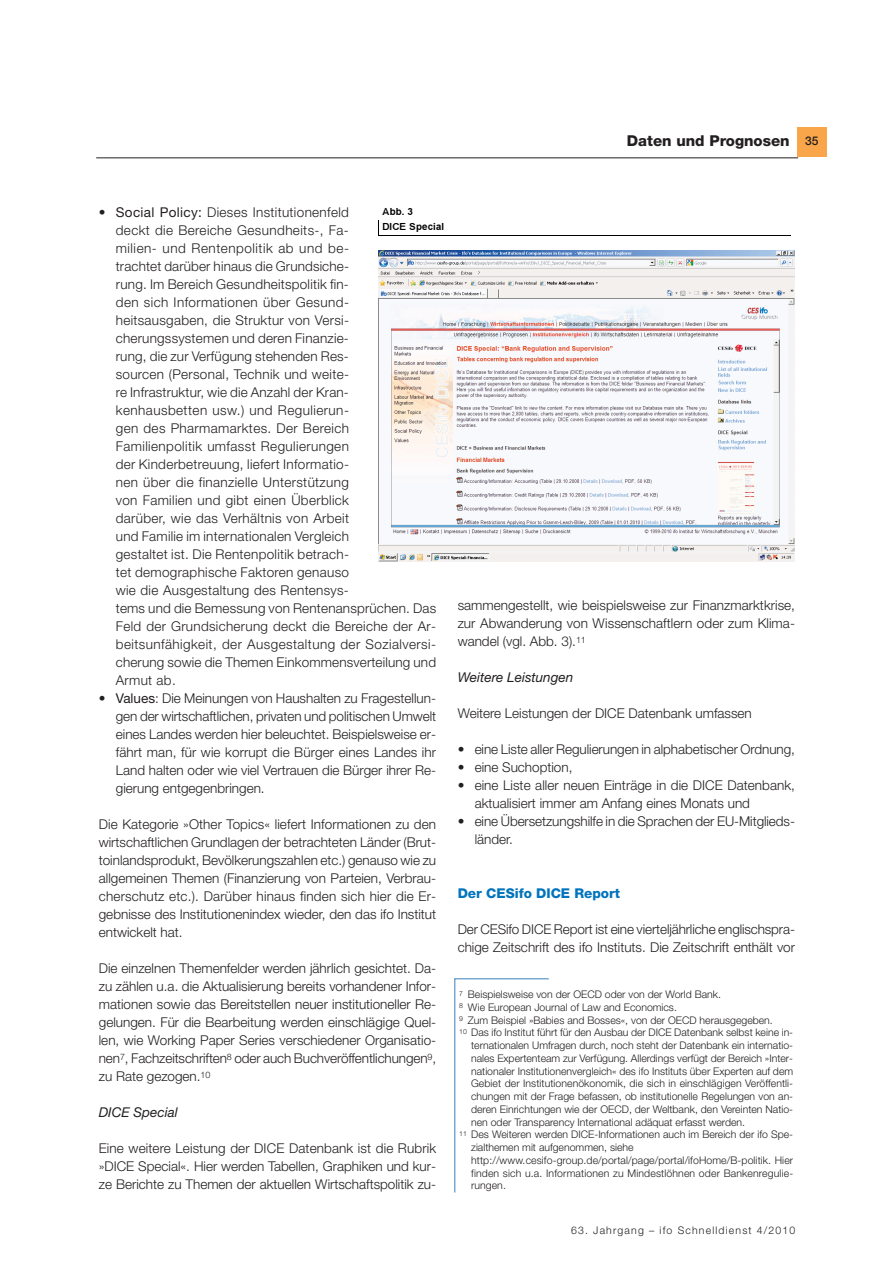
<style>
.page{position:relative;width:893px;height:1263px;background:#fff}
.page>*{position:absolute;margin:0;border:0;box-sizing:border-box;transform-origin:0 0}
.t1{font:800 15px "Helvetica Neue LT Std";color:#231f20}
.t2{font:300 13.5px/18px "Helvetica Neue LT Std";letter-spacing:.015em;color:#231f20;text-align:justify}
.t3{font:300 13.5px/18px "Helvetica Neue LT Std";letter-spacing:-.005em;color:#231f20}
.t4{font:italic 13.5px "Helvetica Neue LT Std";color:#231f20}
.t5{font:800 13.5px "Helvetica Neue LT Std";color:#0074bc}
.t6{font:500 12px "Helvetica Neue LT Std";color:#231f20}
.t7{font:300 10.5px "Helvetica Neue LT Std";color:#231f20}
.t8{font:300 10.5px "Helvetica Neue LT Std";letter-spacing:.11em;color:#231f20}
.t9{font:9.9px/14.7px "Arial Bold MT+T42+XJRGNT";letter-spacing:.01em;color:#000}
.s1{font-weight:400}
</style>
<div class="page">
<hr style="left:96px;top:157px;width:702px;height:1px;background:#231f20">
<div style="left:796px;top:128px;width:30px;height:29px;background:#f9a64a"></div>
<hr style="left:378px;top:236px;width:412px;height:1px;background:#000">
<svg style="left:378px;top:220px;width:1px;height:17px"></svg>
<img style="left:379px;top:250px;width:415px;height:312px">
<svg style="left:454px;top:978px;width:95px;height:215px"></svg>
<p class="t1" style="left:627px;top:135px;width:164px">Daten und Prognosen</p>
<p class="t6" style="left:805px;top:136px;width:15px">35</p>
<p class="t2" style="left:116px;top:204px;width:322px;text-align:left;text-indent:-17px">• <span class="s1">Social Policy:</span> Dieses Institutionenfeld<br>deckt die Bereiche Gesundheits-, Fa-<br>milien- und Rentenpolitik ab und be-<br>trachtet darüber hinaus die Grundsiche-<br>rung. Im Bereich Gesundheitspolitik fin-<br>den sich Informationen über Gesund&shy;heitsausgaben, die Struktur von Versi&shy;cherungssystemen und deren Finanzie-<br>rung, die zur Verfügung stehenden Res-<br>sourcen (Personal, Technik und weite-<br>re Infrastruktur, wie die Anzahl der Kran&shy;kenhausbetten usw.) und Regulierun-<br>gen des Pharmamarktes. Der Bereich Familienpolitik umfasst Regulierungen<br>der Kinderbetreuung, liefert Informatio-<br>nen über die finanzielle Unterstützung<br>von Familien und gibt einen Überblick<br>darüber, wie das Verhältnis von Arbeit<br>und Familie im internationalen Vergleich<br>gestaltet ist. Die Rentenpolitik betrach-<br>tet demographische Faktoren genauso<br>wie die Ausgestaltung des Rentensys-<br>tems und die Bemessung von Rentenansprüchen. Das Feld der Grundsicherung deckt die Bereiche der Ar&shy;beitsunfähigkeit, der Ausgestaltung der Sozialversi&shy;cherung sowie die Themen Einkommensverteilung und Armut ab.</p>
<p class="t2" style="left:116px;top:690px;width:322px;text-indent:-17px">• <span class="s1">Values</span>: Die Meinungen von Haushalten zu Fragestellun&shy;gen der wirtschaftlichen, privaten und politischen Umwelt eines Landes werden hier beleuchtet. Beispielsweise er&shy;fährt man, für wie korrupt die Bürger eines Landes ihr Land halten oder wie viel Vertrauen die Bürger ihrer Re&shy;gierung entgegenbringen.</p>
<p class="t2" style="left:99px;top:816px;width:339px">Die Kategorie »Other Topics« liefert Informationen zu den wirtschaftlichen Grundlagen der betrachteten Länder (Brut&shy;toinlandsprodukt, Bevölkerungszahlen etc.) genauso wie zu allgemeinen Themen (Finanzierung von Parteien, Verbrau&shy;cherschutz etc.). Darüber hinaus finden sich hier die Er&shy;gebnisse des Institutionenindex wieder, den das ifo Institut entwickelt hat.</p>
<p class="t2" style="left:99px;top:960px;width:339px">Die einzelnen Themenfelder werden jährlich gesichtet. Da&shy;zu zählen u.a. die Aktualisierung bereits vorhandener Infor&shy;mationen sowie das Bereitstellen neuer institutioneller Re&shy;gelungen. Für die Bearbeitung werden einschlägige Quel&shy;len, wie Working Paper Series verschiedener Organisatio&shy;nen<sup>7</sup>, Fachzeitschriften<sup>8</sup> oder auch Buchveröffentlichungen<sup>9</sup>, zu Rate gezogen.<sup>10</sup></p>
<p class="t4" style="left:99px;top:1107px;width:80px">DICE Special</p>
<p class="t2" style="left:99px;top:1140px;width:339px">Eine weitere Leistung der DICE Datenbank ist die Rubrik »DICE Special«. Hier werden Tabellen, Graphiken und kur&shy;ze Berichte zu Themen der aktuellen Wirtschaftspolitik zu-</p>
<p class="t9" style="left:382px;top:205px;width:63px">Abb. 3<br>DICE Special</p>
<p class="t2" style="left:457px;top:598px;width:339px">sammengestellt, wie beispielsweise zur Finanzmarktkrise, zur Abwanderung von Wissenschaftlern oder zum Klima&shy;wandel (vgl. Abb. 3).<sup>11</sup></p>
<p class="t4" style="left:457px;top:673px;width:117px">Weitere Leistungen</p>
<p class="t2" style="left:457px;top:706px;width:295px">Weitere Leistungen der DICE Datenbank umfassen</p>
<p class="t3" style="left:457px;top:742px;width:339px">• eine Liste aller Regulierungen in alphabetischer Ordnung,</p>
<p class="t2" style="left:457px;top:760px;width:116px">• eine Suchoption,</p>
<p class="t2" style="left:474px;top:778px;width:322px;text-indent:-17px">• eine Liste aller neuen Einträge in die DICE Datenbank, aktualisiert immer am Anfang eines Monats und</p>
<p class="t3" style="left:474px;top:814px;width:322px;text-indent:-17px">• eine Übersetzungshilfe in die Sprachen der EU-Mitglieds&shy;länder.</p>
<p class="t5" style="left:457px;top:889px;width:164px">Der CESifo DICE Report</p>
<p class="t3" style="left:457px;top:922px;width:339px">Der CESifo DICE Report ist eine vierteljährliche englischspra&shy;chige Zeitschrift des ifo Instituts. Die Zeitschrift enthält vor</p>
<p class="t7" style="left:459px;top:991px;width:263px"><sup>7</sup> Beispielsweise von der OECD oder von der World Bank.</p>
<p class="t7" style="left:459px;top:1003px;width:219px"><sup>8</sup> Wie European Journal of Law and Economics.</p>
<p class="t7" style="left:459px;top:1016px;width:315px"><sup>9</sup> Zum Beispiel »Babies and Bosses«, von der OECD herausgegeben.</p>
<p class="t7" style="left:459px;top:1029px;width:335px"><sup>10</sup> Das ifo Institut führt für den Ausbau der DICE Datenbank selbst keine in-</p>
<p class="t7" style="left:471px;top:1042px;width:323px">ternationalen Umfragen durch, noch steht der Datenbank ein internatio-</p>
<p class="t7" style="left:471px;top:1054px;width:323px">nales Expertenteam zur Verfügung. Allerdings verfügt der Bereich »Inter-</p>
<p class="t7" style="left:471px;top:1067px;width:323px">nationaler Institutionenvergleich« des ifo Instituts über Experten auf dem</p>
<p class="t7" style="left:471px;top:1080px;width:323px">Gebiet der Institutionenökonomik, die sich in einschlägigen Veröffentli-</p>
<p class="t7" style="left:471px;top:1093px;width:323px">chungen mit der Frage befassen, ob institutionelle Regelungen von an-</p>
<p class="t7" style="left:471px;top:1105px;width:323px">deren Einrichtungen wie der OECD, der Weltbank, den Vereinten Natio-</p>
<p class="t7" style="left:471px;top:1118px;width:275px">nen oder Transparency International adäquat erfasst werden.</p>
<p class="t7" style="left:459px;top:1131px;width:335px"><sup>11</sup> Des Weiteren werden DICE-Informationen auch im Bereich der ifo Spe-</p>
<p class="t7" style="left:471px;top:1144px;width:164px">zialthemen mit aufgenommen, siehe</p>
<p class="t7" style="left:471px;top:1156px;width:323px">http://www.cesifo-group.de/portal/page/portal/ifoHome/B-politik. Hier</p>
<p class="t7" style="left:471px;top:1169px;width:323px">finden sich u.a. Informationen zu Mindestlöhnen oder Bankenregulie-</p>
<p class="t7" style="left:471px;top:1182px;width:36px">rungen.</p>
<p class="t8" style="left:571px;top:1227px;width:226px">63. Jahrgang – ifo Schnelldienst 4/2010</p>
</div>
